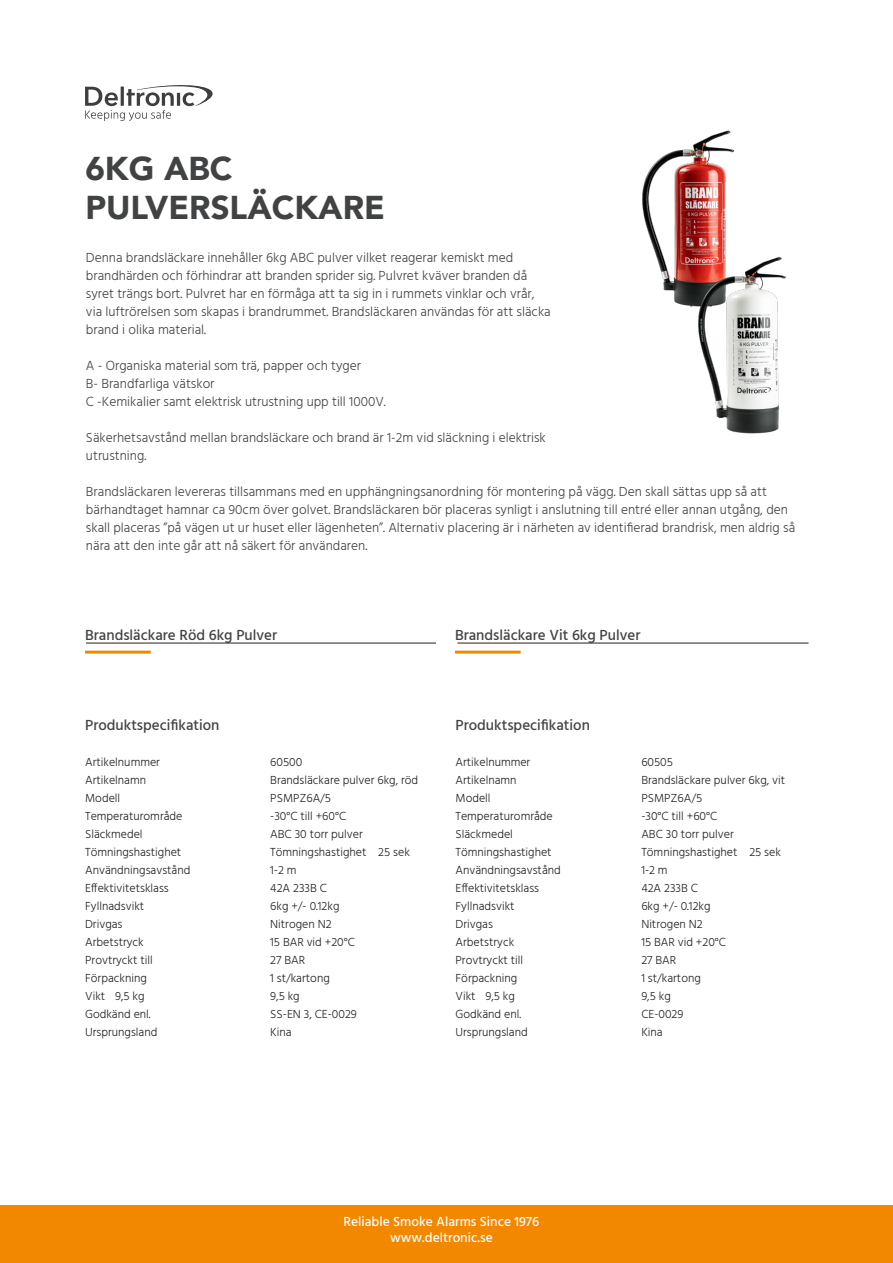
<style>
.page{position:relative;width:893px;height:1263px;background:#fff}
.page>*{position:absolute;margin:0;border:0;box-sizing:border-box;transform-origin:0 0}
.Stor_rubrik{font:900 33px/39.6px "Avenir";color:#414243}
.Mellanrubbe{font:500 15px "Hind";color:#414243}
.Brödtext{font:300 13.5px/18px "Hind";color:#414243}
.t1{font:500 13.5px "Hind";color:#fff}
.Specifikationer{font:300 12px "Hind";color:#231f20}
</style>
<div class="page">
<hr style="left:85px;top:651px;width:66px;height:3px;background:#ed8b00">
<hr style="left:455px;top:651px;width:66px;height:3px;background:#ed8b00">
<hr style="left:86px;top:643px;width:350px;height:1px;background:#231f20">
<hr style="left:457px;top:643px;width:351px;height:1px;background:#231f20">
<svg style="left:85px;top:85px;width:128px;height:36px"></svg>
<div style="left:0;top:1205px;width:893px;height:58px;background:#f28700"></div>
<img style="left:642px;top:130px;width:93px;height:177px">
<img style="left:694px;top:254px;width:92px;height:180px">
<p class="Stor_rubrik" style="left:85px;top:148px;width:301px">6KG ABC<br>PULVERSLÄCKARE</p>
<p class="Brödtext" style="left:86px;top:249px;width:466px">Denna brandsläckare innehåller 6kg ABC pulver vilket reagerar kemiskt med brandhärden och förhindrar att branden sprider sig. Pulvret kväver branden då syret trängs bort. Pulvret har en förmåga att ta sig in i rummets vinklar och vrår, via luftrörelsen som skapas i brandrummet. Brandsläckaren användas för att släcka brand i olika material.</p>
<p class="Brödtext" style="left:86px;top:357px;width:277px">A - Organiska material som trä, papper och tyger</p>
<p class="Brödtext" style="left:86px;top:375px;width:130px">B- Brandfarliga vätskor</p>
<p class="Brödtext" style="left:86px;top:393px;width:301px">C -Kemikalier samt elektrisk utrustning upp till 1000V.</p>
<p class="Brödtext" style="left:86px;top:429px;width:461px">Säkerhetsavstånd mellan brandsläckare och brand är 1-2m vid släckning i elektrisk utrustning.</p>
<p class="Brödtext" style="left:86px;top:483px;width:682px">Brandsläckaren levereras tillsammans med en upphängningsanordning för montering på vägg. Den skall sättas upp så att</p>
<p class="Brödtext" style="left:86px;top:501px;width:703px">bärhandtaget hamnar ca 90cm över golvet. Brandsläckaren bör placeras synligt i anslutning till entré eller annan utgång, den</p>
<p class="Brödtext" style="left:86px;top:519px;width:711px">skall placeras ”på vägen ut ur huset eller lägenheten”. Alternativ placering är i närheten av identifierad brandrisk, men aldrig så</p>
<p class="Brödtext" style="left:86px;top:537px;width:283px">nära att den inte går att nå säkert för användaren.</p>
<p class="Mellanrubbe" style="left:85px;top:625px;width:194px">Brandsläckare Röd 6kg Pulver</p>
<p class="Mellanrubbe" style="left:455px;top:625px;width:187px">Brandsläckare Vit 6kg Pulver</p>
<p class="Mellanrubbe" style="left:85px;top:715px;width:136px">Produktspecifikation</p>
<p class="Specifikationer" style="left:85px;top:754px;width:76px">Artikelnummer</p>
<p class="Specifikationer" style="left:85px;top:772px;width:63px">Artikelnamn</p>
<p class="Specifikationer" style="left:85px;top:790px;width:37px">Modell</p>
<p class="Specifikationer" style="left:85px;top:808px;width:99px">Temperaturområde</p>
<p class="Specifikationer" style="left:85px;top:826px;width:59px">Släckmedel</p>
<p class="Specifikationer" style="left:85px;top:844px;width:98px">Tömningshastighet</p>
<p class="Specifikationer" style="left:85px;top:862px;width:107px">Användningsavstånd</p>
<p class="Specifikationer" style="left:85px;top:880px;width:85px">Effektivitetsklass</p>
<p class="Specifikationer" style="left:85px;top:898px;width:61px">Fyllnadsvikt</p>
<p class="Specifikationer" style="left:85px;top:916px;width:39px">Drivgas</p>
<p class="Specifikationer" style="left:85px;top:934px;width:60px">Arbetstryck</p>
<p class="Specifikationer" style="left:85px;top:952px;width:69px">Provtryckt till</p>
<p class="Specifikationer" style="left:85px;top:970px;width:63px">Förpackning</p>
<p class="Specifikationer" style="left:85px;top:988px;width:61px">Vikt 9,5 kg</p>
<p class="Specifikationer" style="left:85px;top:1006px;width:67px">Godkänd enl.</p>
<p class="Specifikationer" style="left:85px;top:1024px;width:74px">Ursprungsland</p>
<p class="Specifikationer" style="left:270px;top:754px;width:33px">60500</p>
<p class="Specifikationer" style="left:270px;top:772px;width:150px">Brandsläckare pulver 6kg, röd</p>
<p class="Specifikationer" style="left:270px;top:790px;width:62px">PSMPZ6A/5</p>
<p class="Specifikationer" style="left:270px;top:808px;width:77px">-30°C till +60°C</p>
<p class="Specifikationer" style="left:270px;top:826px;width:94px">ABC 30 torr pulver</p>
<p class="Specifikationer" style="left:270px;top:844px;width:141px">Tömningshastighet 25 sek</p>
<p class="Specifikationer" style="left:270px;top:862px;width:28px">1-2 m</p>
<p class="Specifikationer" style="left:270px;top:880px;width:58px">42A 233B C</p>
<p class="Specifikationer" style="left:270px;top:898px;width:71px">6kg +/- 0.12kg</p>
<p class="Specifikationer" style="left:270px;top:916px;width:63px">Nitrogen N2</p>
<p class="Specifikationer" style="left:270px;top:934px;width:86px">15 BAR vid +20°C</p>
<p class="Specifikationer" style="left:270px;top:952px;width:36px">27 BAR</p>
<p class="Specifikationer" style="left:270px;top:970px;width:61px">1 st/kartong</p>
<p class="Specifikationer" style="left:270px;top:988px;width:31px">9,5 kg</p>
<p class="Specifikationer" style="left:270px;top:1006px;width:88px">SS-EN 3, CE-0029</p>
<p class="Specifikationer" style="left:270px;top:1024px;width:23px">Kina</p>
<p class="Mellanrubbe" style="left:455px;top:715px;width:136px">Produktspecifikation</p>
<p class="Specifikationer" style="left:455px;top:754px;width:76px">Artikelnummer</p>
<p class="Specifikationer" style="left:455px;top:772px;width:63px">Artikelnamn</p>
<p class="Specifikationer" style="left:455px;top:790px;width:37px">Modell</p>
<p class="Specifikationer" style="left:455px;top:808px;width:99px">Temperaturområde</p>
<p class="Specifikationer" style="left:455px;top:826px;width:59px">Släckmedel</p>
<p class="Specifikationer" style="left:455px;top:844px;width:98px">Tömningshastighet</p>
<p class="Specifikationer" style="left:455px;top:862px;width:107px">Användningsavstånd</p>
<p class="Specifikationer" style="left:455px;top:880px;width:85px">Effektivitetsklass</p>
<p class="Specifikationer" style="left:455px;top:898px;width:61px">Fyllnadsvikt</p>
<p class="Specifikationer" style="left:455px;top:916px;width:39px">Drivgas</p>
<p class="Specifikationer" style="left:455px;top:934px;width:60px">Arbetstryck</p>
<p class="Specifikationer" style="left:455px;top:952px;width:69px">Provtryckt till</p>
<p class="Specifikationer" style="left:455px;top:970px;width:63px">Förpackning</p>
<p class="Specifikationer" style="left:455px;top:988px;width:61px">Vikt 9,5 kg</p>
<p class="Specifikationer" style="left:455px;top:1006px;width:67px">Godkänd enl.</p>
<p class="Specifikationer" style="left:455px;top:1024px;width:74px">Ursprungsland</p>
<p class="Specifikationer" style="left:641px;top:754px;width:33px">60505</p>
<p class="Specifikationer" style="left:641px;top:772px;width:145px">Brandsläckare pulver 6kg, vit</p>
<p class="Specifikationer" style="left:641px;top:790px;width:62px">PSMPZ6A/5</p>
<p class="Specifikationer" style="left:641px;top:808px;width:77px">-30°C till +60°C</p>
<p class="Specifikationer" style="left:641px;top:826px;width:94px">ABC 30 torr pulver</p>
<p class="Specifikationer" style="left:641px;top:844px;width:141px">Tömningshastighet 25 sek</p>
<p class="Specifikationer" style="left:641px;top:862px;width:28px">1-2 m</p>
<p class="Specifikationer" style="left:641px;top:880px;width:58px">42A 233B C</p>
<p class="Specifikationer" style="left:641px;top:898px;width:71px">6kg +/- 0.12kg</p>
<p class="Specifikationer" style="left:641px;top:916px;width:63px">Nitrogen N2</p>
<p class="Specifikationer" style="left:641px;top:934px;width:86px">15 BAR vid +20°C</p>
<p class="Specifikationer" style="left:641px;top:952px;width:36px">27 BAR</p>
<p class="Specifikationer" style="left:641px;top:970px;width:61px">1 st/kartong</p>
<p class="Specifikationer" style="left:641px;top:988px;width:31px">9,5 kg</p>
<p class="Specifikationer" style="left:641px;top:1006px;width:44px">CE-0029</p>
<p class="Specifikationer" style="left:641px;top:1024px;width:23px">Kina</p>
<p class="t1" style="left:343px;top:1212px;width:197px">Reliable Smoke Alarms Since 1976</p>
<p class="t1" style="left:390px;top:1228px;width:104px">www.deltronic.se</p>
</div>
